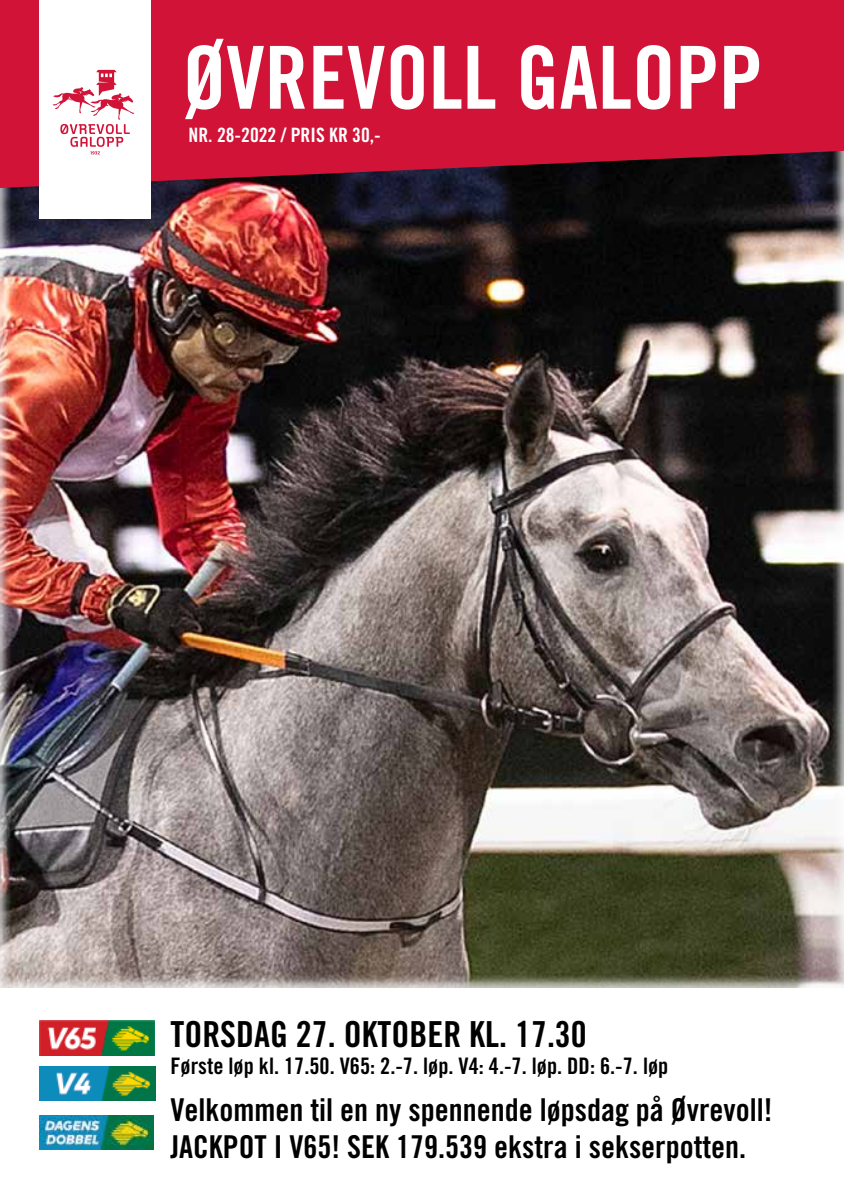
<style>
.page{position:relative;width:844px;height:1191px;background:#fff}
.page>*{position:absolute;margin:0;border:0;box-sizing:border-box;transform-origin:0 0}
.t1{font:35.88px "Trade Gothic LT Std Bd Cn 20";color:#000}
.t2{font:31.5px/36.8px "Trade Gothic LT Std Bd Cn 20";color:#000}
.t3{font:22.75px "Trade Gothic LT Std Bd Cn 20";color:#000}
.t4{font:19.78px "Trade Gothic LT Std Bd Cn 20";color:#fff}
</style>
<div class="page">
<div style="left:0;top:81px;width:843px;height:906px;background:#fff;opacity:.75"></div>
<svg style="left:0;top:0;width:843px;height:188px;fill:#d01337"></svg>
<div style="left:39px;top:0;width:112px;height:218px;background:#fff"></div>
<svg style="left:52px;top:70px;width:82px;height:84px"></svg>
<svg style="left:185px;top:39px;width:574px;height:80px;fill:#d01337"></svg>
<img style="left:39px;top:1066px;width:116px;height:34px">
<img style="left:39px;top:1020px;width:116px;height:35px">
<img style="left:39px;top:1115px;width:114px;height:34px">
<p class="t4" style="left:188px;top:122px;width:194px">NR. 28-2022 / PRIS KR 30,-</p>
<p class="t1" style="left:170px;top:1012px;width:418px">TORSDAG 27. OKTOBER KL. 17.30</p>
<p class="t3" style="left:170px;top:1052px;width:499px">Første løp kl. 17.50. V65: 2.-7. løp. V4: 4.-7. løp. DD: 6.-7. løp</p>
<p class="t2" style="left:170px;top:1091px;width:603px">Velkommen til en ny spennende løpsdag på Øvrevoll!<br>JACKPOT I V65! SEK 179.539 ekstra i sekserpotten.</p>
</div>
